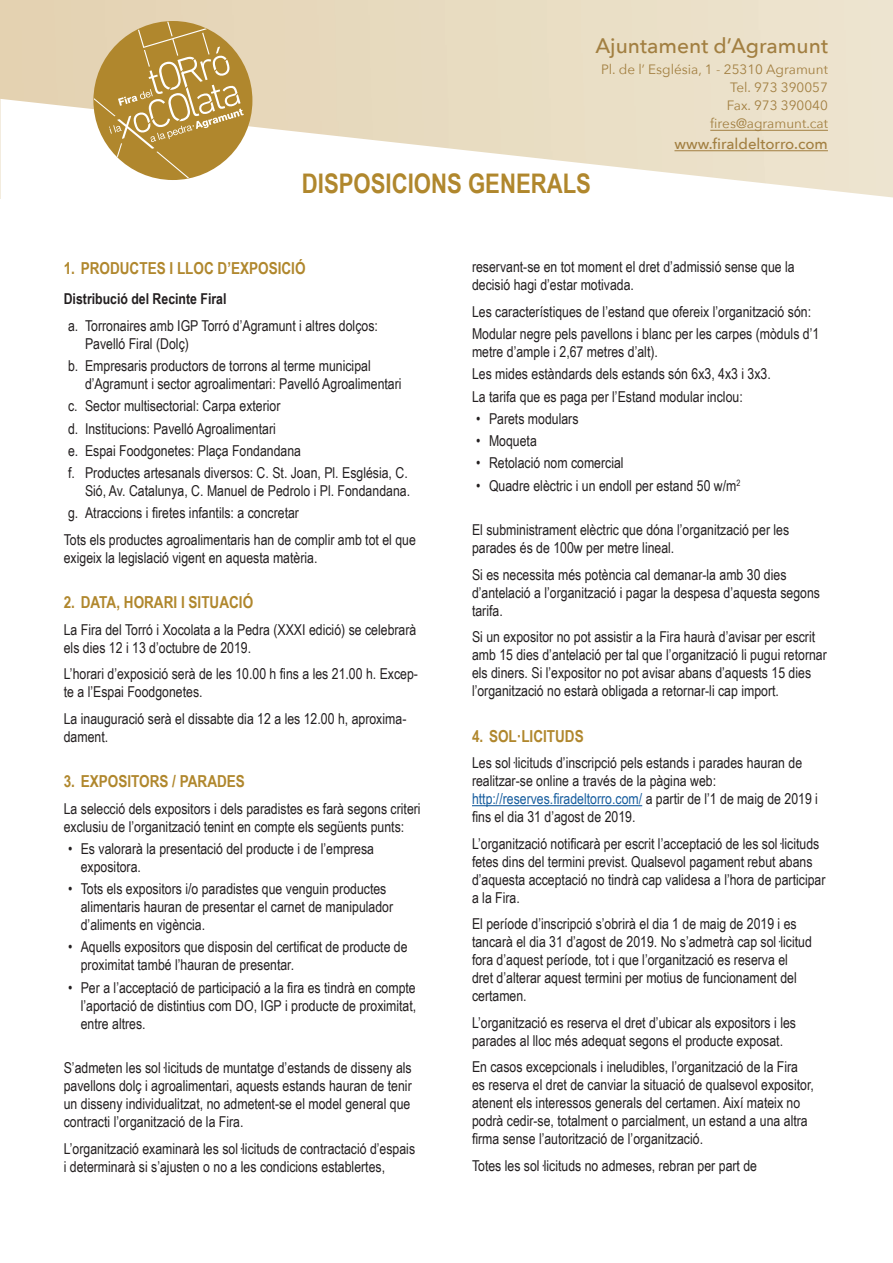
<style>
.page{position:relative;width:893px;height:1263px;background:#fff}
.page>*{position:absolute;margin:0;border:0;box-sizing:border-box;transform-origin:0 0}
.t1{font:700 27px "Arial Narrow";color:#b0872d}
.t2{font:500 21px "Avenir Next";color:#a27f41}
.t3{font:700 16.5px "Arial Narrow";color:#b0872d}
.t4{font:15px/18px "Arial Narrow";color:#231f20}
.t5{font:700 15px "Arial Narrow";color:#231f20}
.t6{font:500 15px "Avenir Next";color:#a27f41}
.t7{font:13.5px/18px "Avenir Next";color:#a27f41;text-align:right}
.s1{color:#175d9e}
</style>
<div class="page">
<img style="left:0;top:0;width:893px;height:99px">
<svg style="left:0;top:99px;width:893px;height:100px"></svg>
<hr style="left:710px;top:130px;width:118px;height:1px;background:#a27f41">
<hr style="left:674px;top:150px;width:154px;height:1px;background:#a27f41">
<svg style="left:94px;top:22px;width:150px;height:156px;background:#c3a35f"></svg>
<hr style="left:472px;top:805px;width:170px;height:1px;background:#175d9e">
<h2 class="t2" style="left:595px;top:28px;width:234px">Ajuntament d’Agramunt</h2>
<p class="t7" style="left:601px;top:60px;width:228px">Pl. de l’ Església, 1 - 25310 Agramunt<br>Tel. 973 390057<br>Fax. 973 390040<br>Þres@agramunt.cat</p>
<p class="t6" style="left:674px;top:131px;width:155px">www.Þraldeltorro.com</p>
<h1 class="t1" style="left:302px;top:163px;width:291px">DISPOSICIONS GENERALS</h1>
<p class="t3" style="left:64px;top:255px;width:243px">1. PRODUCTES I LLOC D’EXPOSICIÓ</p>
<p class="t5" style="left:64px;top:288px;width:164px">Distribució del Recinte Firal</p>
<p class="t4" style="left:85px;top:316px;width:294px;text-indent:-17px">a. Torronaires amb IGP Torró d’Agramunt i altres dolços:<br>Pavelló Firal (Dolç)</p>
<p class="t4" style="left:85px;top:356px;width:318px;text-indent:-17px">b. Empresaris productors de torrons al terme municipal d’Agramunt i sector agroalimentari: Pavelló Agroalimentari</p>
<p class="t4" style="left:68px;top:394px;width:341px;line-height:22.2px">c. Sector multisectorial: Carpa exterior<br>d. Institucions: Pavelló Agroalimentari<br>e. Espai Foodgonetes: Plaça Fondandana<br>f. Productes artesanals diversos: C. St. Joan, Pl. Església, C.</p>
<p class="t4" style="left:68px;top:479px;width:344px;line-height:22.2px;text-indent:17px">Sió, Av. Catalunya, C. Manuel de Pedrolo i Pl. Fondandana. g. Atraccions i firetes infantils: a concretar</p>
<p class="t4" style="left:64px;top:530px;width:354px">Tots els productes agroalimentaris han de complir amb tot el que exigeix la legislació vigent en aquesta matèria.</p>
<p class="t3" style="left:64px;top:590px;width:191px">2. DATA, HORARI I SITUACIÓ</p>
<p class="t4" style="left:64px;top:620px;width:354px">La Fira del Torró i Xocolata a la Pedra (XXXI edició) se celebrarà els dies 12 i 13 d’octubre de 2019.</p>
<p class="t4" style="left:64px;top:664px;width:356px">L’horari d’exposició serà de les 10.00 h fins a les 21.00 h. Excep&shy;te a l’Espai Foodgonetes.</p>
<p class="t4" style="left:64px;top:709px;width:344px">La inauguració serà el dissabte dia 12 a les 12.00 h, aproxima&shy;dament.</p>
<p class="t3" style="left:64px;top:769px;width:183px">3. EXPOSITORS / PARADES</p>
<p class="t4" style="left:64px;top:799px;width:358px">La selecció dels expositors i dels paradistes es farà segons criteri exclusiu de l’organització tenint en compte els següents punts:</p>
<p class="t4" style="left:81px;top:839px;width:295px;text-indent:-13px">• Es valorarà la presentació del producte i de l’empresa expositora.</p>
<p class="t4" style="left:81px;top:879px;width:314px;text-indent:-13px">• Tots els expositors i/o paradistes que venguin productes alimentaris hauran de presentar el carnet de manipulador d’aliments en vigència.</p>
<p class="t4" style="left:81px;top:937px;width:328px;text-indent:-13px">• Aquells expositors que disposin del certificat de producte de proximitat també l’hauran de presentar.</p>
<p class="t4" style="left:81px;top:978px;width:337px;text-align:justify;text-indent:-13px">• Per a l’acceptació de participació a la fira es tindrà en compte l’aportació de distintius com DO, IGP i producte de proximitat, entre altres.</p>
<p class="t4" style="left:64px;top:1058px;width:350px;text-align:justify">S’admeten les sol·licituds de muntatge d’estands de disseny als pavellons dolç i agroalimentari, aquests estands hauran de tenir un disseny individualitzat, no admetent-se el model general que contracti l’organització de la Fira.</p>
<p class="t4" style="left:64px;top:1139px;width:353px">L’organització examinarà les sol·licituds de contractació d’espais i determinarà si s’ajusten o no a les condicions establertes,</p>
<p class="t4" style="left:472px;top:258px;width:324px">reservant-se en tot moment el dret d’admissió sense que la decisió hagi d’estar motivada.</p>
<p class="t4" style="left:472px;top:300px;width:349px;line-height:22.2px">Les característiques de l’estand que ofereix l’organització són:<br>Modular negre pels pavellons i blanc per les carpes (mòduls d’1</p>
<p class="t4" style="left:472px;top:340px;width:300px;line-height:22.2px">metre d’ample i 2,67 metres d’alt).<br>Les mides estàndards dels estands són 6x3, 4x3 i 3x3.<br>La tarifa que es paga per l’Estand modular inclou:</p>
<p class="t4" style="left:476px;top:409px;width:104px">• Parets modulars</p>
<p class="t4" style="left:476px;top:431px;width:62px">• Moqueta</p>
<p class="t4" style="left:476px;top:454px;width:149px">• Retolació nom comercial</p>
<p class="t4" style="left:476px;top:476px;width:266px">• Quadre elèctric i un endoll per estand 50 w/m<sup>2</sup></p>
<p class="t4" style="left:472px;top:520px;width:319px">El subministrament elèctric que dóna l’organització per les parades és de 100w per metre lineal.</p>
<p class="t4" style="left:472px;top:565px;width:350px">Si es necessita més potència cal demanar-la amb 30 dies d’antelació a l’organització i pagar la despesa d’aquesta segons tarifa.</p>
<p class="t4" style="left:472px;top:627px;width:356px">Si un expositor no pot assistir a la Fira haurà d’avisar per escrit amb 15 dies d’antelació per tal que l’organització li pugui retornar els diners. Si l’expositor no pot avisar abans d’aquests 15 dies l’organització no estarà obligada a retornar-li cap import.</p>
<p class="t3" style="left:472px;top:723px;width:113px">4. SOL·LICITUDS</p>
<p class="t4" style="left:472px;top:753px;width:347px">Les sol·licituds d’inscripció pels estands i parades hauran de realitzar-se online a través de la pàgina web: <span class="s1">http://reserves.firadeltorro.com/</span> a partir de l’1 de maig de 2019 i fins el dia 31 d’agost de 2019.</p>
<p class="t4" style="left:472px;top:834px;width:355px">L’organització notificarà per escrit l’acceptació de les sol·licituds fetes dins del termini previst. Qualsevol pagament rebut abans d’aquesta acceptació no tindrà cap validesa a l’hora de participar a la Fira.</p>
<p class="t4" style="left:472px;top:914px;width:341px">El període d’inscripció s’obrirà el dia 1 de maig de 2019 i es tancarà el dia 31 d’agost de 2019. No s’admetrà cap sol·licitud fora d’aquest període, tot i que l’organització es reserva el dret d’alterar aquest termini per motius de funcionament del certamen.</p>
<p class="t4" style="left:472px;top:1013px;width:326px">L’organització es reserva el dret d’ubicar als expositors i les parades al lloc més adequat segons el producte exposat.</p>
<p class="t4" style="left:472px;top:1057px;width:343px">En casos excepcionals i ineludibles, l’organització de la Fira es reserva el dret de canviar la situació de qualsevol expositor, atenent els interessos generals del certamen. Així mateix no podrà cedir-se, totalment o parcialment, un estand a una altra firma sense l’autorització de l’organització.</p>
<p class="t4" style="left:472px;top:1156px;width:287px">Totes les sol·licituds no admeses, rebran per part de</p>
</div>
